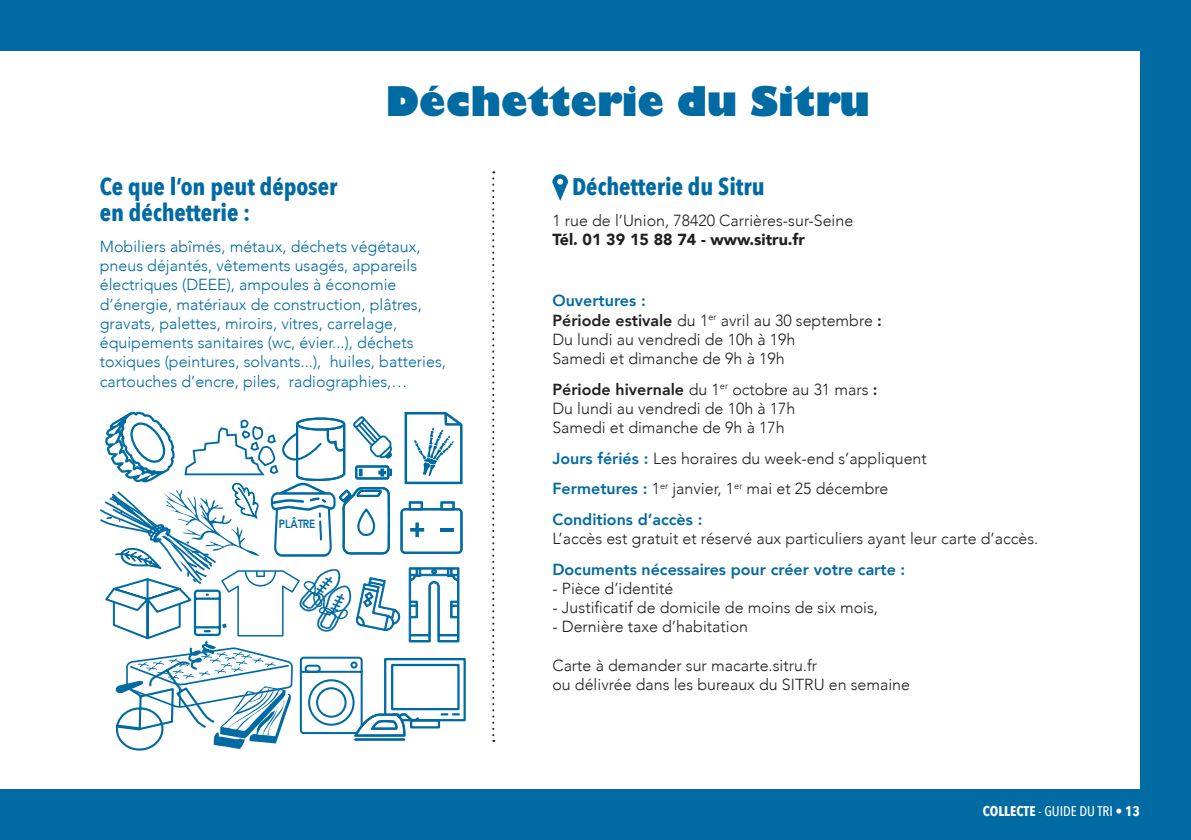
<style>
.page{position:relative;width:1191px;height:840px;background:#fff}
.page>*{position:absolute;margin:0;border:0;box-sizing:border-box;transform-origin:0 0}
.t1{font:800 40px "Gill Sans";color:#006aa3;scale:.95 1}
.t2{font:700 24px/26px "Avenir Next Condensed";color:#006aa3}
.t3{font:300 16px/19.2px "Avenir";color:#231f20}
.t4{font:300 16px/19.2px "Avenir";color:#006aa3}
.t5{font:800 16px "Avenir";color:#006aa3}
.t6{font:900 16px "Avenir";color:#231f20}
.t7{font:700 14px "Avenir Next Condensed";color:#fff}
.t8{font:800 12px "Avenir";color:#006aa3;scale:.86 1}
.s1{font-weight:800;color:#006aa3}
.s2{font-weight:800}
.s3{font-weight:500}
</style>
<div class="page">
<div style="left:0;top:0;width:1191px;height:839px;background:#006aa3"></div>
<div style="left:0;top:51px;width:1140px;height:737px;background:#fff"></div>
<svg style="left:492px;top:171px;width:2px;height:570px"></svg>
<svg style="left:552px;top:174px;width:16px;height:27px"></svg>
<svg style="left:100px;top:411px;width:366px;height:340px"></svg>
<h1 class="t1" style="left:385px;top:76px;width:512px">Déchetterie du Sitru</h1>
<h2 class="t2" style="left:100px;top:174px;width:239px">Ce que l’on peut déposer en déchetterie :</h2>
<p class="t4" style="left:100px;top:237px;width:347px">Mobiliers abîmés, métaux, déchets végétaux, pneus déjantés, vêtements usagés, appareils électriques (DEEE), ampoules à économie d’énergie, matériaux de construction, plâtres, gravats, palettes, miroirs, vitres, carrelage, équipements sanitaires (wc, évier...), déchets toxiques (peintures, solvants...), huiles, batteries, cartouches d’encre, piles, radiographies,…</p>
<p class="t8" style="left:279px;top:513px;width:44px">PLÂTRE</p>
<h2 class="t2" style="left:572px;top:174px;width:194px">Déchetterie du Sitru</h2>
<p class="t3" style="left:552px;top:211px;width:302px">1 rue de l’Union, 78420 Carrières-sur-Seine</p>
<p class="t6" style="left:552px;top:226px;width:254px">Tél. 01 39 15 88 74 - www.sitru.fr</p>
<p class="t3" style="left:552px;top:291px;width:331px"><span class="s1">Ouvertures :<br></span><span class="s2">Période estivale</span> du 1<sup>er</sup> avril au 30 septembre <span class="s2">:<br></span>Du lundi au vendredi de 10h à 19h<br>Samedi et dimanche de 9h à 19h</p>
<p class="t3" style="left:552px;top:379px;width:326px"><span class="s2">Période hivernale</span> du 1<sup>er</sup> octobre au 31 mars <span class="s2">:<br></span>Du lundi au vendredi de 10h à 17h<br>Samedi et dimanche de 9h à 17h</p>
<p class="t3" style="left:552px;top:442px;width:376px;line-height:30.6px"><span class="s1">Jours fériés :</span> Les horaires du week-end s’appliquent<br><span class="s1">Fermetures :</span> 1<sup>er</sup> janvier, 1<sup>er</sup> mai et 25 décembre<br><span class="s1">Conditions d’accès :</span></p>
<p class="t3" style="left:552px;top:528px;width:487px">L’accès est gratuit et réservé aux particuliers ayant leur carte d’accès.</p>
<p class="t5" style="left:552px;top:556px;width:354px">Documents nécessaires pour créer votre carte :</p>
<p class="t3" style="left:552px;top:578px;width:122px">- Pièce d’identité</p>
<p class="t3" style="left:552px;top:597px;width:327px">- Justificatif de domicile de moins de six mois,</p>
<p class="t3" style="left:552px;top:616px;width:197px">- Dernière taxe d’habitation</p>
<p class="t3" style="left:552px;top:655px;width:359px">Carte à demander sur macarte.sitru.fr<br>ou délivrée dans les bureaux du SITRU en semaine</p>
<p class="t7" style="left:982px;top:801px;width:159px">COLLECTE <span class="s3">- GUIDE DU TRI</span> • 13</p>
</div>
